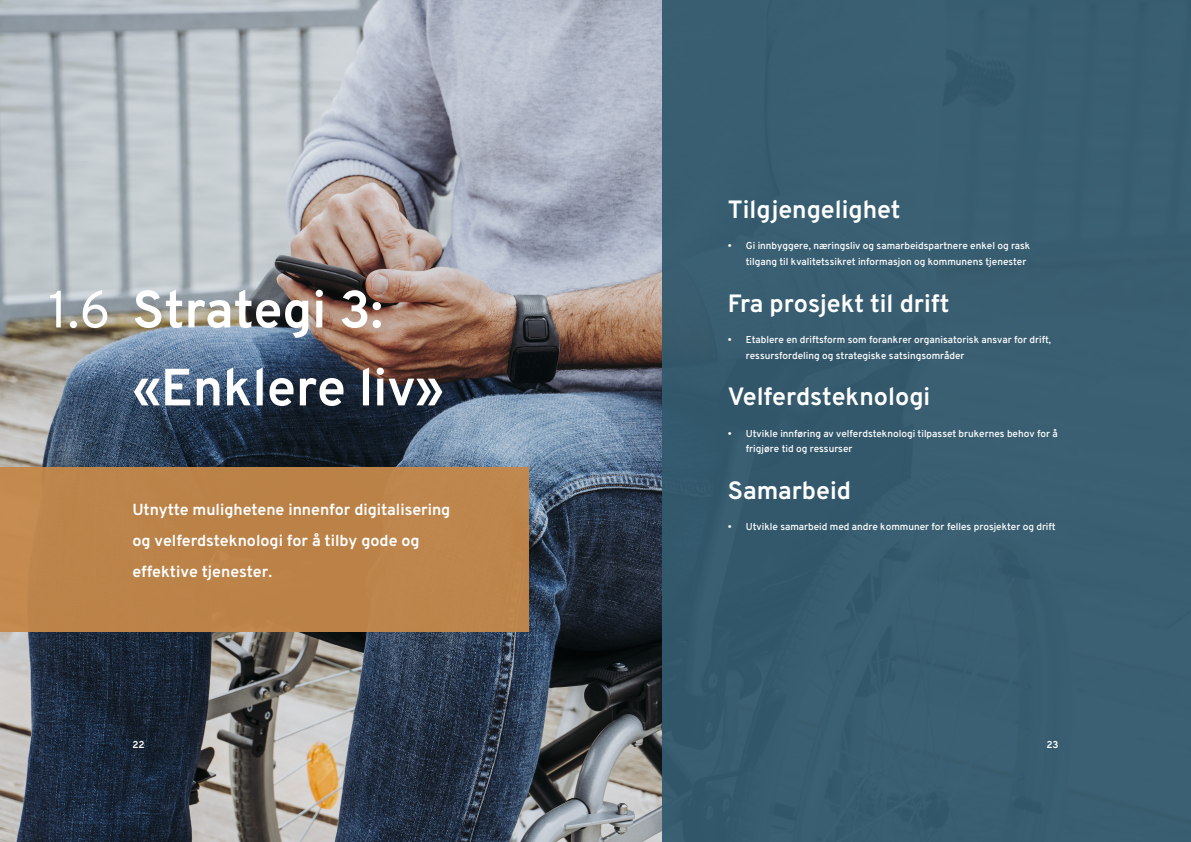
<style>
.page{position:relative;width:1191px;height:842px;background:#fff}
.page>*{position:absolute;margin:0;border:0;box-sizing:border-box;transform-origin:0 0}
.Feature_title__white{font:700 52.4px/78px "Overpass";color:#fff}
.H2__white{font:700 25px "Overpass";color:#fff}
.Feature_subtitle__wh{font:700 16px/31.2px "Overpass";color:#fff}
.t1{font:600 10px/15.6px "Overpass";color:#fff}
.t2{font:700 10px "Overpass";color:#fff}
.s1{font-weight:400}
</style>
<div class="page">
<img style="left:0;top:0;width:661px;height:842px">
<div style="left:0;top:468px;width:529px;height:164px;background:#bc8349"></div>
<div style="left:661px;top:0;width:530px;height:842px;background:#335a6e"></div>
<p class="Feature_title__white" style="left:132px;top:270px;width:313px;text-indent:-84px"><span class="s1">1.6</span> Strategi 3: «Enklere liv»</p>
<p class="Feature_subtitle__wh" style="left:132px;top:493px;width:319px">Utnytte mulighetene innenfor digitalisering og velferdsteknologi for å tilby gode og effektive tjenester.</p>
<p class="H2__white" style="left:728px;top:192px;width:174px">Tilgjengelighet</p>
<p class="t1" style="left:746px;top:238px;width:286px;text-indent:-18px">• Gi innbyggere, næringsliv og samarbeidspartnere enkel og rask tilgang til kvalitetssikret informasjon og kommunens tjenester</p>
<p class="H2__white" style="left:728px;top:285px;width:223px">Fra prosjekt til drift</p>
<p class="t1" style="left:746px;top:332px;width:307px;text-indent:-18px">• Etablere en driftsform som forankrer organisatorisk ansvar for drift, ressursfordeling og strategiske satsingsområder</p>
<p class="H2__white" style="left:728px;top:379px;width:204px">Velferdsteknologi</p>
<p class="t1" style="left:746px;top:425px;width:313px;text-indent:-18px">• Utvikle innføring av velferdsteknologi tilpasset brukernes behov for å frigjøre tid og ressurser</p>
<p class="H2__white" style="left:728px;top:472px;width:125px">Samarbeid</p>
<p class="t1" style="left:728px;top:519px;width:329px">• Utvikle samarbeid med andre kommuner for felles prosjekter og drift</p>
<p class="t2" style="left:132px;top:738px;width:14px">22</p>
<p class="t2" style="left:1046px;top:738px;width:14px">23</p>
</div>
